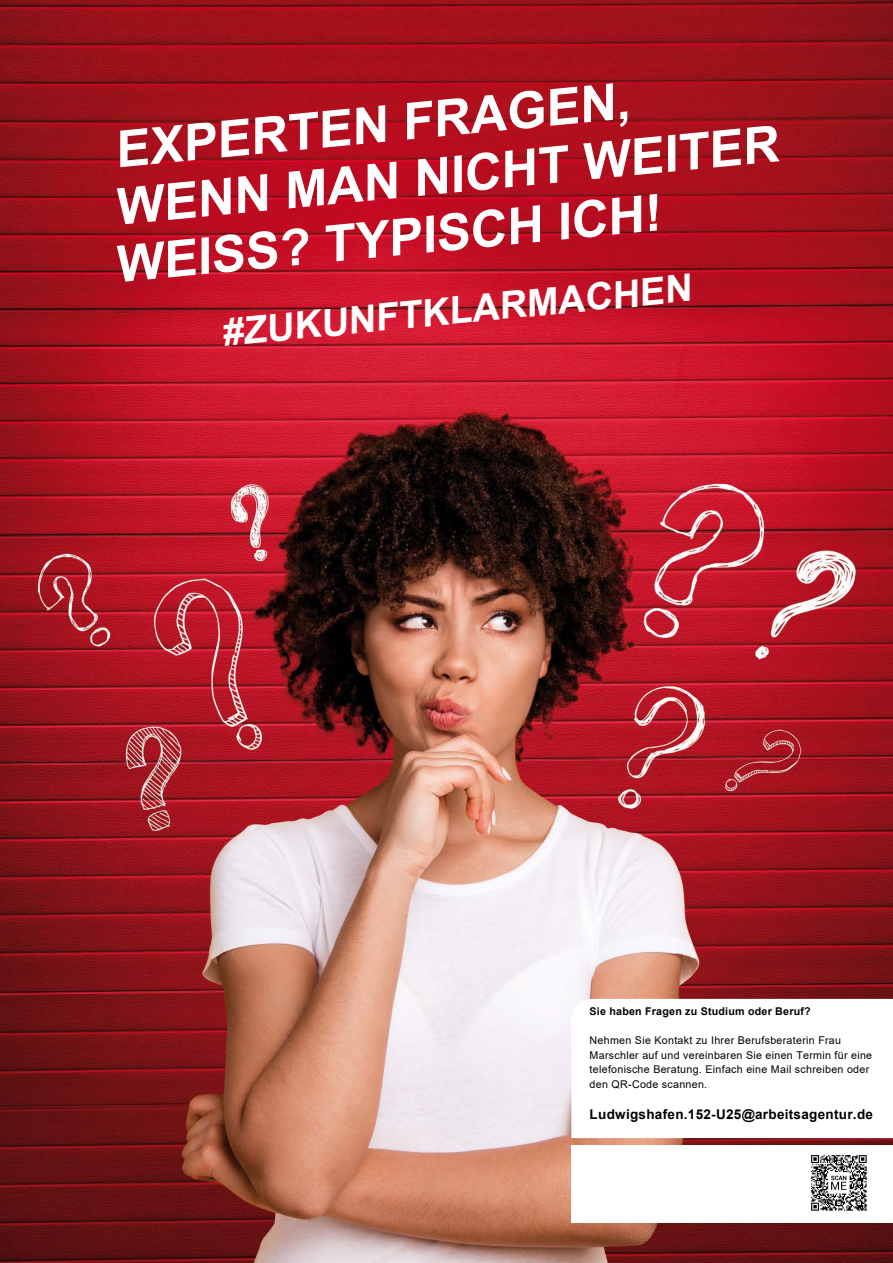
<style>
.page{position:relative;width:893px;height:1263px;background:#fff}
.page>*{position:absolute;margin:0;border:0;box-sizing:border-box;transform-origin:0 0}
.Headline_1{font:700 50.85px "Arial";color:#fff}
.Headline_1-2{font:700 37.88px "Arial";color:#fff}
.t1{font:700 13.5px "Arial";letter-spacing:.02em;color:#000}
.t2{font:10.65px/14.4px "Arial";letter-spacing:.025em;color:#000}
.t3{font:700 10.65px "Arial";letter-spacing:.02em;color:#000}
</style>
<div class="page">
<img style="left:0;top:0;width:893px;height:1263px">
<div style="left:571px;top:1145px;width:322px;height:78px;background:#fff"></div>
<svg style="left:571px;top:999px;width:322px;height:139px"></svg>
<img style="left:811px;top:1155px;width:56px;height:56px">
<p class="Headline_1" style="left:112px;top:114px;width:518px;rotate:-5deg">EXPERTEN FRAGEN,</p>
<p class="Headline_1" style="left:112px;top:170px;width:668px;rotate:-5deg">WENN MAN NICHT WEITER</p>
<p class="Headline_1" style="left:112px;top:228px;width:549px;rotate:-5deg">WEISS? TYPISCH ICH!</p>
<p class="Headline_1-2" style="left:220px;top:306px;width:473px;rotate:-5deg">#ZUKUNFTKLARMACHEN</p>
<p class="t3" style="left:590px;top:1004px;width:223px">Sie haben Fragen zu Studium oder Beruf?</p>
<p class="t2" style="left:590px;top:1033px;width:284px">Nehmen Sie Kontakt zu Ihrer Berufsberaterin Frau Marschler auf und vereinbaren Sie einen Termin für eine telefonische Beratung. Einfach eine Mail schreiben oder den QR-Code scannen.</p>
<p class="t1" style="left:590px;top:1105px;width:285px">Ludwigshafen.152-U25@arbeitsagentur.de</p>
</div>
